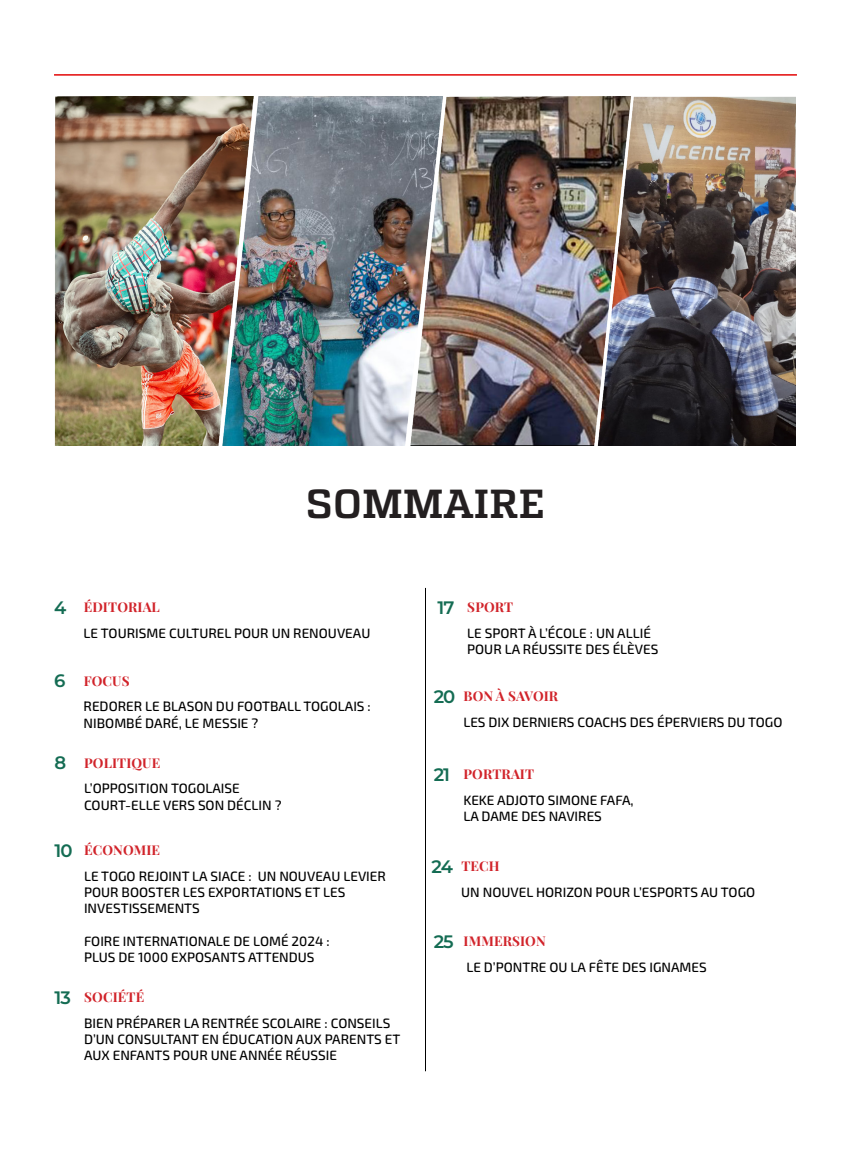
<style>
.page{position:relative;width:851px;height:1170px;background:#fff}
.page>*{position:absolute;margin:0;border:0;box-sizing:border-box;transform-origin:0 0}
.t1{font:500 40.5px "Atletico";color:#231f20}
.sous_titre{font:600 18px "Montserrat";letter-spacing:-.05em;color:#146c53}
.sous_titre-2{font:13.5px/16.2px "Exo 2";color:#000}
.sous_titre-3{font:700 13.5px "Playfair Display";letter-spacing:.01em;color:#d1232a}
</style>
<div class="page">
<hr style="left:54px;top:74px;width:742px;height:2px;background:#e30707">
<hr style="left:425px;top:588px;width:1px;height:483px;background:#000">
<img style="left:54px;top:97px;width:740px;height:348px">
<p class="t1" style="left:306px;top:479px;width:241px">SOMMAIRE</p>
<p class="sous_titre" style="left:54px;top:595px;width:14px">4</p>
<p class="sous_titre-3" style="left:84px;top:598px;width:78px">ÉDITORIAL</p>
<p class="sous_titre" style="left:437px;top:595px;width:18px">17</p>
<p class="sous_titre-3" style="left:467px;top:598px;width:47px">SPORT</p>
<p class="sous_titre-2" style="left:84px;top:624px;width:288px">LE TOURISME CULTUREL POUR UN RENOUVEAU</p>
<p class="sous_titre-2" style="left:467px;top:624px;width:185px">LE SPORT À L’ÉCOLE : UN ALLIÉ</p>
<p class="sous_titre-2" style="left:467px;top:640px;width:193px">POUR LA RÉUSSITE DES ÉLÈVES</p>
<p class="sous_titre" style="left:54px;top:669px;width:13px">6</p>
<p class="sous_titre-3" style="left:84px;top:672px;width:47px">FOCUS</p>
<p class="sous_titre-2" style="left:84px;top:698px;width:289px">REDORER LE BLASON DU FOOTBALL TOGOLAIS :<br>NIBOMBÉ DARÉ, LE MESSIE ?</p>
<p class="sous_titre" style="left:433px;top:684px;width:23px">20</p>
<p class="sous_titre-3" style="left:463px;top:687px;width:96px">BON À SAVOIR</p>
<p class="sous_titre-2" style="left:463px;top:713px;width:320px">LES DIX DERNIERS COACHS DES ÉPERVIERS DU TOGO</p>
<p class="sous_titre" style="left:54px;top:751px;width:13px">8</p>
<p class="sous_titre-3" style="left:84px;top:754px;width:78px">POLITIQUE</p>
<p class="sous_titre" style="left:433px;top:762px;width:18px">21</p>
<p class="sous_titre-3" style="left:463px;top:765px;width:72px">PORTRAIT</p>
<p class="sous_titre-2" style="left:84px;top:780px;width:157px">L’OPPOSITION TOGOLAISE</p>
<p class="sous_titre-2" style="left:84px;top:796px;width:199px">COURT-ELLE VERS SON DÉCLIN ?</p>
<p class="sous_titre-2" style="left:463px;top:791px;width:172px">KEKE ADJOTO SIMONE FAFA,</p>
<p class="sous_titre-2" style="left:463px;top:807px;width:140px">LA DAME DES NAVIRES</p>
<p class="sous_titre" style="left:54px;top:838px;width:20px">10</p>
<p class="sous_titre-3" style="left:84px;top:841px;width:78px">ÉCONOMIE</p>
<p class="sous_titre-2" style="left:84px;top:867px;width:303px">LE TOGO REJOINT LA SIACE : UN NOUVEAU LEVIER<br>POUR BOOSTER LES EXPORTATIONS ET LES<br>INVESTISSEMENTS</p>
<p class="sous_titre-2" style="left:84px;top:932px;width:247px">FOIRE INTERNATIONALE DE LOMÉ 2024 :</p>
<p class="sous_titre-2" style="left:84px;top:948px;width:232px">PLUS DE 1000 EXPOSANTS ATTENDUS</p>
<p class="sous_titre" style="left:431px;top:854px;width:23px">24</p>
<p class="sous_titre-3" style="left:461px;top:857px;width:40px">TECH</p>
<p class="sous_titre-2" style="left:461px;top:883px;width:295px">UN NOUVEL HORIZON POUR L’ESPORTS AU TOGO</p>
<p class="sous_titre" style="left:433px;top:929px;width:22px">25</p>
<p class="sous_titre-3" style="left:463px;top:932px;width:84px">IMMERSION</p>
<p class="sous_titre-2" style="left:466px;top:958px;width:242px">LE D’PONTRE OU LA FÊTE DES IGNAMES</p>
<p class="sous_titre" style="left:54px;top:985px;width:18px">13</p>
<p class="sous_titre-3" style="left:84px;top:988px;width:62px">SOCIÉTÉ</p>
<p class="sous_titre-2" style="left:84px;top:1014px;width:318px">BIEN PRÉPARER LA RENTRÉE SCOLAIRE : CONSEILS<br>D’UN CONSULTANT EN ÉDUCATION AUX PARENTS ET<br>AUX ENFANTS POUR UNE ANNÉE RÉUSSIE</p>
</div>
